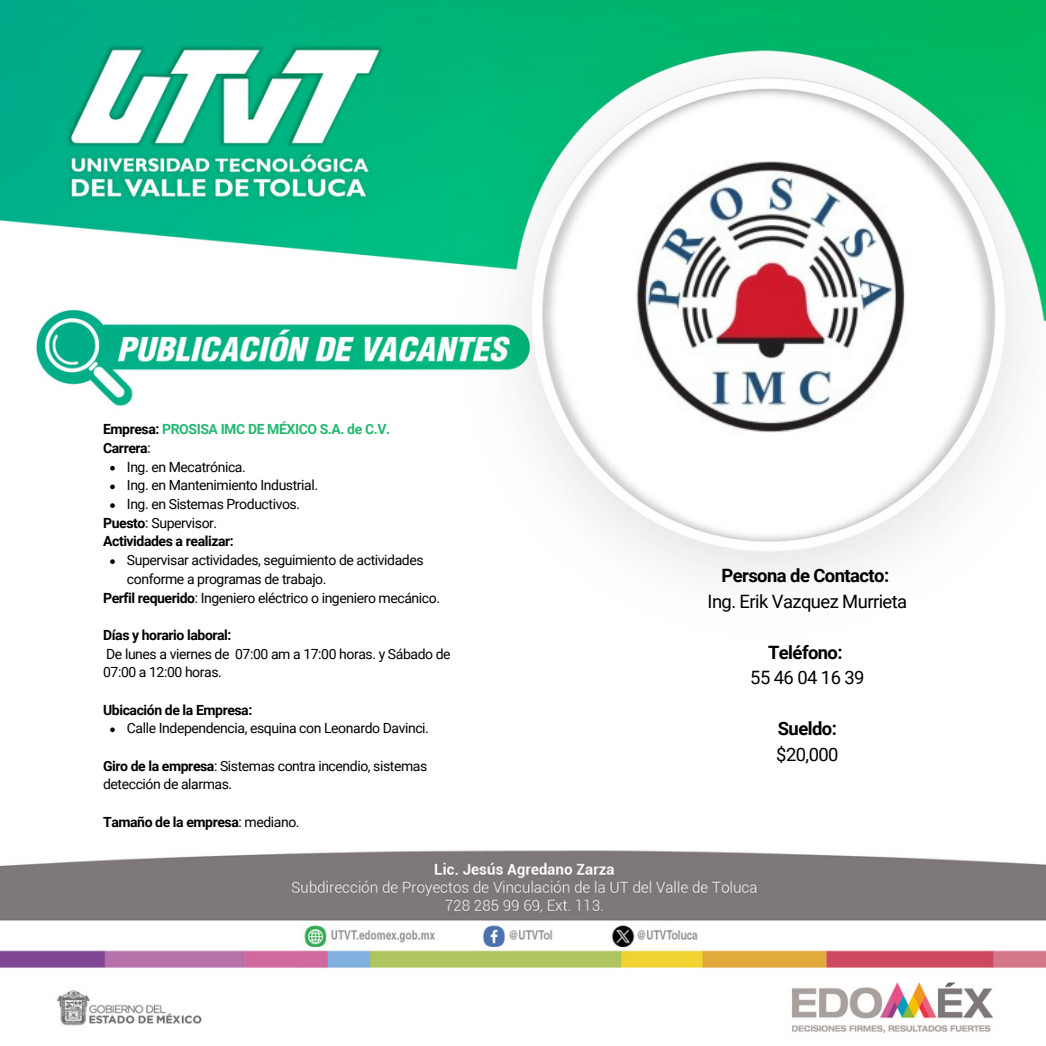
<style>
.page{position:relative;width:1046px;height:1046px;background:#fff}
.page>*{position:absolute;margin:0;border:0;box-sizing:border-box;transform-origin:0 0}
.t1{font:18.4px "Roboto";letter-spacing:-.03em;color:#000}
.t2{font:700 18.4px "Roboto";letter-spacing:-.03em;color:#000}
.t3{font:14px/18.6px "Roboto";letter-spacing:-.03em;color:#000}
.t4{font:700 14px "Roboto";letter-spacing:-.03em;color:#000}
.t5{font:700 14px "Roboto";letter-spacing:-.03em;color:#24b872}
.s1{color:#000}
.s2{color:#666}
.s3{font-weight:700}
.s4{font-weight:700;color:#666}
.s5{font-weight:400}
</style>
<div class="page">
<img style="left:0;top:0;width:1046px;height:1034px">
<img style="left:635px;top:162px;width:272px;height:272px">
<svg style="left:110px;top:466px;width:5px;height:4px"></svg>
<svg style="left:110px;top:484px;width:5px;height:5px"></svg>
<svg style="left:110px;top:503px;width:5px;height:5px"></svg>
<svg style="left:110px;top:559px;width:5px;height:5px"></svg>
<svg style="left:110px;top:727px;width:5px;height:5px"></svg>
<p class="t5" style="left:103px;top:421px;width:288px"><span class="s1">Empresa:</span> PROSISA IMC DE MÉXICO S.A. de C.V.</p>
<p class="t4" style="left:103px;top:440px;width:50px">Carrera<span class="s2">:</span></p>
<p class="t3" style="left:127px;top:457px;width:120px">Ing. en Mecatrónica.</p>
<p class="t3" style="left:127px;top:476px;width:193px">Ing. en Mantenimiento Industrial.</p>
<p class="t3" style="left:127px;top:495px;width:175px">Ing. en Sistemas Productivos.</p>
<p class="t3" style="left:103px;top:513px;width:116px"><span class="s3">Puesto</span><span class="s4">:</span> Supervisor.</p>
<p class="t4" style="left:103px;top:533px;width:132px">Actividades a realizar:</p>
<p class="t3" style="left:127px;top:551px;width:298px">Supervisar actividades, seguimiento de actividades conforme a programas de trabajo.</p>
<p class="t3" style="left:103px;top:588px;width:338px"><span class="s3">Perfil requerido</span>: Ingeniero eléctrico o ingeniero mecánico.</p>
<p class="t4" style="left:103px;top:627px;width:130px">Días y horario laboral:</p>
<p class="t3" style="left:103px;top:644px;width:349px">De lunes a viernes de 07:00 am a 17:00 horas. y Sábado de<br>07:00 a 12:00 horas.</p>
<p class="t4" style="left:103px;top:701px;width:151px">Ubicación de la Empresa:</p>
<p class="t3" style="left:127px;top:719px;width:303px">Calle Independencia, esquina con Leonardo Davinci.</p>
<p class="t3" style="left:103px;top:756px;width:326px"><span class="s3">Giro de la empresa</span>: Sistemas contra incendio, sistemas detección de alarmas.</p>
<p class="t4" style="left:103px;top:813px;width:198px">Tamaño de la empresa<span class="s5">: mediano.</span></p>
<p class="t2" style="left:721px;top:565px;width:169px">Persona de Contacto:</p>
<p class="t1" style="left:707px;top:590px;width:201px">Ing. Erik Vazquez Murrieta</p>
<p class="t2" style="left:768px;top:641px;width:76px">Teléfono:</p>
<p class="t1" style="left:750px;top:667px;width:116px">5546 04 16 39</p>
<p class="t2" style="left:778px;top:718px;width:61px">Sueldo:</p>
<p class="t1" style="left:776px;top:743px;width:64px">$20,000</p>
</div>
